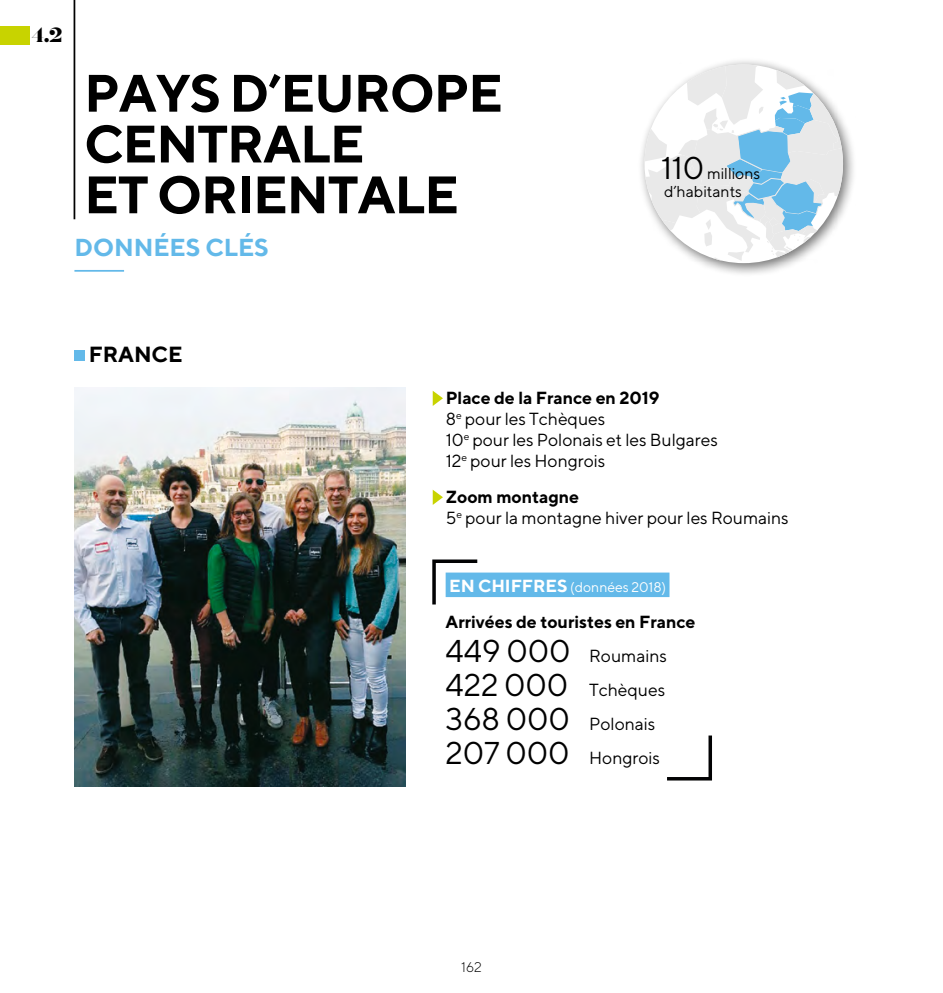
<style>
.page{position:relative;width:943px;height:993px;background:#fff}
.page>*{position:absolute;margin:0;border:0;box-sizing:border-box;transform-origin:0 0}
._15-Texte_courant_st{font:700 52.5px/50.8px "TT Norms";letter-spacing:-.025em;color:#000}
._15-Texte_courant_st-2{font:700 24.5px "TT Norms";letter-spacing:-.005em;color:#63b9e9}
._15-Texte_courant_st-3{font:700 21.88px "TT Norms";letter-spacing:-.005em;color:#000}
._15-Texte_courant_st-4{font:17.5px/21px "TT Norms";letter-spacing:-.005em;color:#000}
._15-Texte_courant_st-5{font:700 17.5px "TT Norms";letter-spacing:-.005em;color:#000}
._15-Texte_courant_st-6{font:700 17.5px "Hera Big";color:#000}
._15-Texte_courant_st-7{font:15.75px "TT Norms";letter-spacing:-.005em;color:#000}
._15-Texte_courant_st-8{font:14px "TT Norms";letter-spacing:-.005em;color:#fff}
.t1{font:300 14px "TT Norms";color:#000}
.s1{font-size:31.5px}
.s2{font-weight:700}
.s3{font-weight:700;font-size:17.5px}
</style>
<div class="page">
<hr style="left:74px;top:270px;width:50px;height:1px;background:#63b9e9">
<div style="left:74px;top:350px;width:10px;height:10px;background:#63b9e9"></div>
<hr style="left:74px;top:0;width:1px;height:219px;background:#000">
<div style="left:637px;top:57px;width:221px;height:220px;background:#000;opacity:.55"></div>
<svg style="left:644px;top:64px;width:199px;height:199px"></svg>
<img style="left:74px;top:387px;width:331px;height:399px">
<svg style="left:432px;top:559px;width:49px;height:46px"></svg>
<svg style="left:667px;top:735px;width:45px;height:46px"></svg>
<div style="left:445px;top:572px;width:224px;height:25px;background:#63b9e9"></div>
<svg style="left:433px;top:391px;width:10px;height:15px"></svg>
<svg style="left:433px;top:490px;width:10px;height:15px"></svg>
<div style="left:0;top:26px;width:30px;height:19px;background:#c8d300"></div>
<p class="_15-Texte_courant_st-6" style="left:32px;top:21px;width:32px">4.2</p>
<p class="_15-Texte_courant_st" style="left:84px;top:67px;width:420px">PAYS D’EUROPE<br>CENTRALE<br>ET ORIENTALE</p>
<p class="_15-Texte_courant_st-2" style="left:75px;top:232px;width:196px">DONNÉES CLÉS</p>
<p class="_15-Texte_courant_st-7" style="left:661px;top:164px;width:101px"><span class="s1">110</span> millions</p>
<p class="_15-Texte_courant_st-7" style="left:664px;top:181px;width:80px">d’habitants</p>
<p class="_15-Texte_courant_st-3" style="left:89px;top:340px;width:95px">FRANCE</p>
<p class="_15-Texte_courant_st-4" style="left:446px;top:387px;width:274px"><span class="s2">Place de la France en 2019<br></span>8<sup>e</sup> pour les Tchèques<br>10<sup>e</sup> pour les Polonais et les Bulgares<br>12<sup>e</sup> pour les Hongrois</p>
<p class="_15-Texte_courant_st-4" style="left:446px;top:486px;width:344px"><span class="s2">Zoom montagne<br></span>5<sup>e</sup> pour la montagne hiver pour les Roumains</p>
<p class="_15-Texte_courant_st-8" style="left:449px;top:578px;width:219px"><span class="s3">EN CHIFFRES</span> (données 2018)</p>
<p class="_15-Texte_courant_st-5" style="left:445px;top:610px;width:251px">Arrivées de touristes en France</p>
<p class="_15-Texte_courant_st-4" style="left:445px;top:644px;width:223px"><span class="s1">449 000</span> Roumains</p>
<p class="_15-Texte_courant_st-4" style="left:445px;top:678px;width:221px"><span class="s1">422 000</span> Tchèques</p>
<p class="_15-Texte_courant_st-4" style="left:445px;top:713px;width:211px"><span class="s1">368 000</span> Polonais</p>
<p class="_15-Texte_courant_st-4" style="left:445px;top:747px;width:216px"><span class="s1">207 000</span> Hongrois</p>
<p class="t1" style="left:461px;top:957px;width:22px">162</p>
</div>
